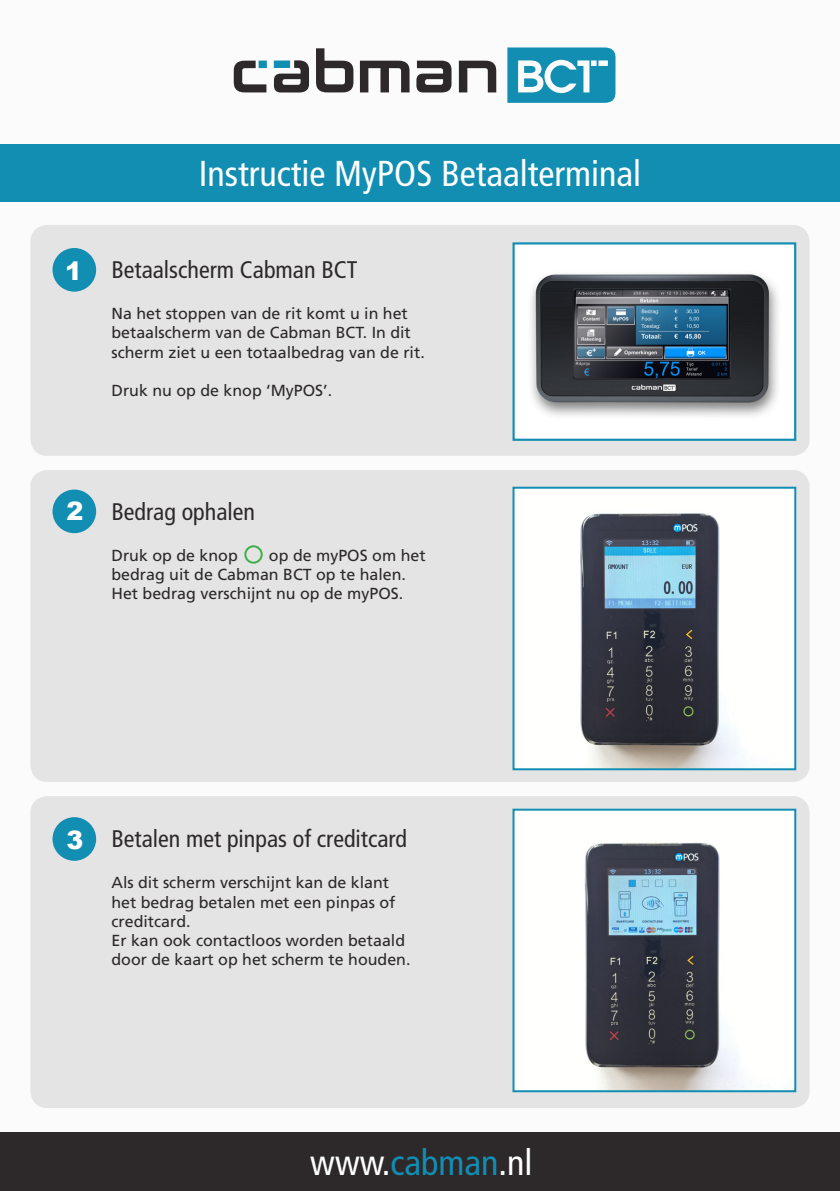
<style>
.page{position:relative;width:840px;height:1191px;background:#fff}
.page>*{position:absolute;margin:0;border:0;box-sizing:border-box;transform-origin:0 0}
.t1{font:condensed 36px "Frutiger LT Std";color:#fff}
.t2{font:900 25.4px "Arial";color:#fff}
.t3{font:condensed 24px "Frutiger LT Std";color:#2d292a}
.t4{font:16px/19.2px "Frutiger LT Std";color:#2d292a}
.s1{color:#128eb3}
</style>
<div class="page">
<div style="left:0;top:0;width:839px;height:1191px;background:#fbfbfb"></div>
<div style="left:30px;top:225px;width:779px;height:231px;background:#e4e4e4;border-radius:17px"></div>
<div style="left:30px;top:470px;width:779px;height:312px;background:#e4e4e4;border-radius:17px"></div>
<div style="left:30px;top:796px;width:779px;height:312px;background:#e4e4e4;border-radius:17px"></div>
<div style="left:52px;top:248px;width:44px;height:44px;background:#128eb3;border-radius:50%"></div>
<div style="left:52px;top:489px;width:44px;height:44px;background:#128eb3;border-radius:50%"></div>
<div style="left:52px;top:817px;width:44px;height:43px;background:#128eb3;border-radius:50%"></div>
<img style="left:515px;top:245px;width:277px;height:193px">
<div style="left:512px;top:242px;width:283px;height:199px;border:2px solid #128eb3"></div>
<img style="left:515px;top:490px;width:277px;height:277px">
<div style="left:512px;top:487px;width:283px;height:283px;border:2px solid #128eb3"></div>
<img style="left:515px;top:811px;width:277px;height:278px">
<div style="left:512px;top:808px;width:283px;height:284px;border:2px solid #128eb3"></div>
<svg style="left:507px;top:47px;width:108px;height:56px"></svg>
<svg style="left:233px;top:61px;width:33px;height:31px"></svg>
<svg style="left:274px;top:60px;width:35px;height:32px"></svg>
<svg style="left:316px;top:48px;width:37px;height:44px"></svg>
<svg style="left:360px;top:61px;width:49px;height:31px"></svg>
<svg style="left:416px;top:61px;width:35px;height:31px"></svg>
<svg style="left:458px;top:61px;width:38px;height:31px"></svg>
<div style="left:258px;top:61px;width:9px;height:7px;background:#128eb3"></div>
<div style="left:274px;top:60px;width:16px;height:8px;background:#128eb3"></div>
<div style="left:0;top:144px;width:839px;height:57px;background:#128eb3"></div>
<div style="left:0;top:1132px;width:839px;height:59px;background:#2d292a"></div>
<div style="left:244px;top:545px;width:18px;height:18px;border:2px solid #40ae49;border-radius:50%"></div>
<p class="t2" style="left:65px;top:252px;width:18px">1</p>
<p class="t1" style="left:199px;top:153px;width:443px">Instructie MyPOS Betaalterminal</p>
<p class="t3" style="left:111px;top:256px;width:247px">Betaalscherm Cabman BCT</p>
<p class="t4" style="left:111px;top:304px;width:314px">Na het stoppen van de rit komt u in het betaalscherm van de Cabman BCT. In dit scherm ziet u een totaalbedrag van de rit.</p>
<p class="t4" style="left:111px;top:381px;width:222px">Druk nu op de knop ‘MyPOS’.</p>
<p class="t2" style="left:67px;top:492px;width:18px">2</p>
<p class="t3" style="left:111px;top:497px;width:145px">Bedrag ophalen</p>
<p class="t4" style="left:111px;top:545px;width:315px;text-indent:157px">op de myPOS om het bedrag uit de Cabman BCT op te halen.</p>
<p class="t4" style="left:111px;top:584px;width:293px">Het bedrag verschijnt nu op de myPOS.</p>
<p class="t4" style="left:111px;top:545px;width:128px">Druk op de knop</p>
<p class="t2" style="left:67px;top:821px;width:18px">3</p>
<p class="t3" style="left:111px;top:825px;width:297px">Betalen met pinpas of creditcard</p>
<p class="t4" style="left:111px;top:873px;width:285px">Als dit scherm verschijnt kan de klant het bedrag betalen met een pinpas of creditcard.</p>
<p class="t4" style="left:111px;top:931px;width:300px">Er kan ook contactloos worden betaald door de kaart op het scherm te houden.</p>
<p class="t1" style="left:310px;top:1141px;width:223px">www.<span class="s1">cabman</span>.nl</p>
</div>
